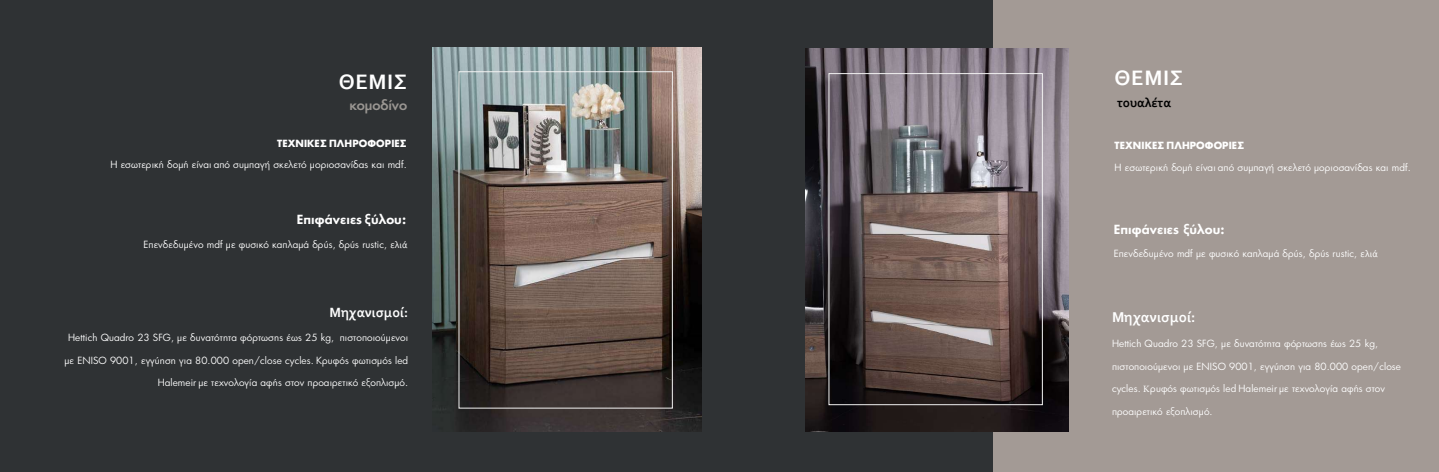
<style>
.page{position:relative;width:1439px;height:472px;background:#fff}
.page>*{position:absolute;margin:0;border:0;box-sizing:border-box;transform-origin:0 0}
.t1{font:700 21.88px "Corbel";letter-spacing:.03em;color:#fff}
.t2{font:700 14.88px "Corbel";color:#fff}
.t3{font:700 14px "Corbel";color:#fff}
.t4{font:500 13.12px "PF Futura Neu";letter-spacing:-.01em;color:#9a9692}
.t5{font:700 13.12px "Corbel";letter-spacing:-.01em;color:#000}
.t6{font:600 12.25px "PF Futura Neu";letter-spacing:.01em;color:#fff}
.t7{font:9.62px "PF Futura Neu";letter-spacing:.01em;color:#fff}
.t8{font:700 9.62px "PF Futura Neu";letter-spacing:.01em;color:#fff}
.s1{font-family:"Corbel"}
.s2{font-family:"Minion Pro"}
</style>
<div class="page">
<div style="left:0;top:0;width:1424px;height:471px;background:#2f3234"></div>
<div style="left:993px;top:0;width:446px;height:471px;background:#a39a95"></div>
<img style="left:432px;top:47px;width:269px;height:384px">
<img style="left:806px;top:48px;width:262px;height:383px">
<div style="left:828px;top:73px;width:215px;height:331px;border:1px solid #f2f2f2"></div>
<div style="left:458px;top:71px;width:215px;height:337px;border:1px solid #f2f2f2"></div>
<h1 class="t1" style="left:339px;top:68px;width:70px">ΘΕΜΙΣ</h1>
<h3 class="t4" style="left:349px;top:96px;width:59px">κομοδίνο</h3>
<h1 class="t1" style="left:1114px;top:64px;width:70px">ΘΕΜΙΣ</h1>
<h3 class="t5" style="left:1117px;top:95px;width:55px">τουαλέτα</h3>
<p class="t8" style="left:277px;top:136px;width:131px">ΤΕΧΝΙΚΕΣ ΠΛΗΡΟΦΟΡΙΕΣ</p>
<p class="t7" style="left:110px;top:158px;width:298px">Η εσωτερική δομή είναι από συμπαγ<span class="s1">ή</span> σκελετό μοριοσανίδας και mdf.</p>
<p class="t8" style="left:1114px;top:139px;width:131px">ΤΕΧΝΙΚΕΣ ΠΛΗΡΟΦΟΡΙΕΣ</p>
<p class="t7" style="left:1114px;top:161px;width:298px">Η εσωτερική δομή είναι από συμπαγ<span class="s1">ή</span> σκελετό μοριοσανίδας και mdf.</p>
<p class="t6" style="left:297px;top:210px;width:111px">Επιφάνειες ξύλου:</p>
<p class="t7" style="left:143px;top:238px;width:266px">Επενδεδυμένο mdf με φυσικό καπλαμά δρύς, δρύς rustic, <span class="s1">ελιά</span></p>
<p class="t6" style="left:1113px;top:221px;width:112px">Επιφάνειες ξύλου:</p>
<p class="t7" style="left:1113px;top:247px;width:266px">Επενδεδυμένο mdf με φυσικό καπλαμά δρύς, δρύς rustic, <span class="s1">ελιά</span></p>
<h3 class="t3" style="left:329px;top:303px;width:80px">Μηχανισμοί:</h3>
<p class="t7" style="left:68px;top:331px;width:342px">Hettich Quadro 23 SFG, με δυνατότητα φόρτωσης έως 25 kg, πιστοποιούμενοι</p>
<p class="t7" style="left:64px;top:353px;width:345px">με ENISO 9001, εγγύηση για 80.000 open/close cycles. Κρυφός φωτισμός led</p>
<p class="t7" style="left:158px;top:376px;width:252px">Halemeir με τεχνολογία αφής στον προαιρετικό εξοπλισμό.</p>
<h2 class="t2" style="left:1112px;top:307px;width:85px">Μηχανισμοί:</h2>
<p class="t7" style="left:1112px;top:336px;width:268px">Hettich Quadro 23 SFG, με δυνατότητα φόρτωσης έως 25 kg,</p>
<p class="t7" style="left:1112px;top:359px;width:290px">πιστοποιούμενοι με ENISO 9001, εγγύηση για 80.000 open/close</p>
<p class="t7" style="left:1112px;top:381px;width:275px">cycles. <span class="s2">K</span>ρυφός φωτισμός led Halemeir με τεχνολογία αφής στον</p>
<p class="t7" style="left:1112px;top:404px;width:102px">προαιρετικό εξοπλισμό.</p>
</div>
